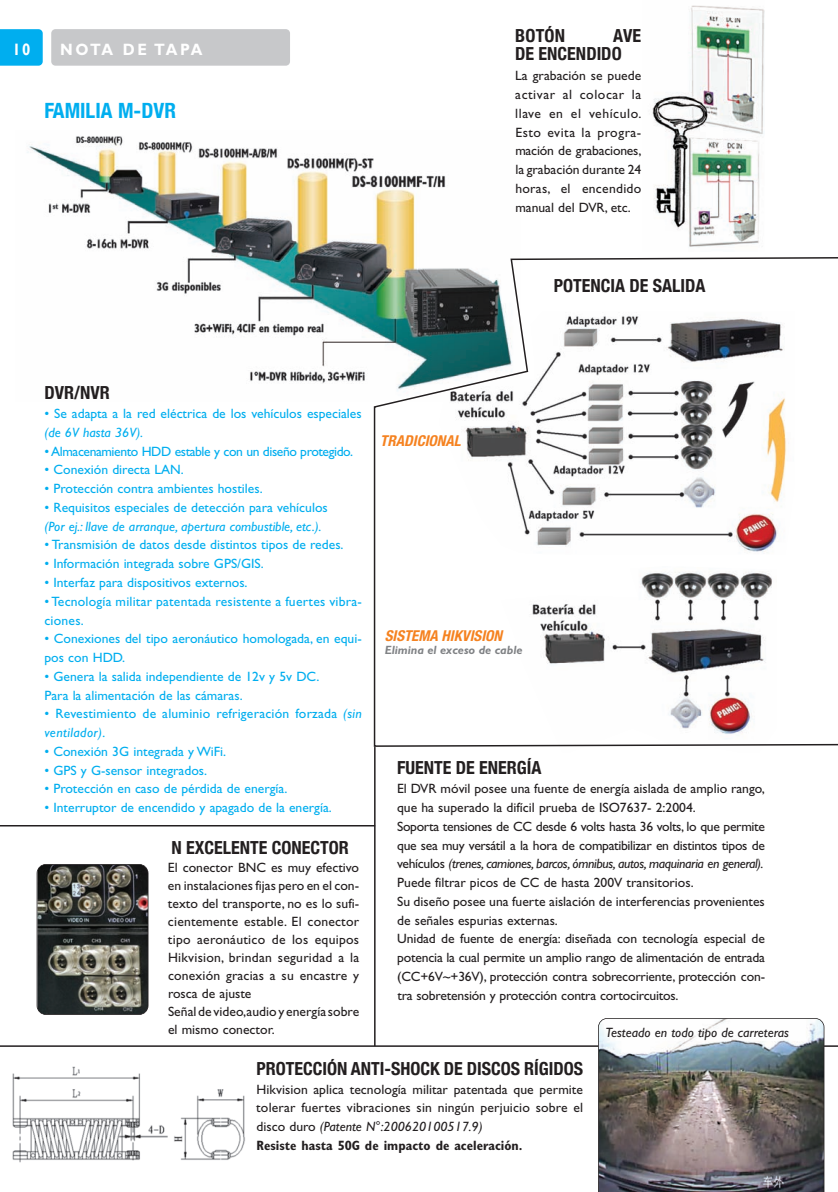
<style>
.page{position:relative;width:838px;height:1192px;background:#fff}
.page>*{position:absolute;margin:0;border:0;box-sizing:border-box;transform-origin:0 0}
.t1{font:700 condensed 21px "Helvetica Neue";color:#00aeef}
.t2{font:700 condensed 18px/18px "Helvetica Neue";color:#231f20}
.t3{font:700 16.5px "Gill Sans";letter-spacing:.1em;color:#fff;scale:.91 1}
.t4{font:700 16.5px "Gill Sans";color:#fff;scale:.91 1}
.t5{font:italic 700 condensed 15px "Helvetica Neue";color:#f58220}
.t6{font:13.5px/18.8px "Gill Sans";color:#231f20}
.t7{font:13.5px/18.8px "Gill Sans";color:#00aeef}
.t8{font:italic 13.5px "Gill Sans";color:#00aeef}
.t9{font:13.5px "Gill Sans";letter-spacing:-.03em;color:#00aeef}
.t10{font:italic 13.5px "Gill Sans";color:#231f20}
.t11{font:italic 700 12px "Gill Sans";color:#808285}
.s1{font-style:italic}
.s2{font-weight:700;font-stretch:condensed}
</style>
<div class="page">
<svg style="left:0;top:29px;width:43px;height:37px;background:#06afef"></svg>
<hr style="left:374px;top:747px;width:1px;height:298px;background:#231f20">
<hr style="left:0;top:824px;width:375px;height:2px;background:#231f20">
<img style="left:27px;top:136px;width:419px;height:248px">
<svg style="left:373px;top:257px;width:464px;height:489px"></svg>
<img style="left:439px;top:312px;width:355px;height:242px">
<div style="left:51px;top:29px;width:239px;height:37px;background:#c7c8ca"></div>
<img style="left:37px;top:866px;width:111px;height:148px">
<div style="left:37px;top:863px;width:111px;height:151px;border:2px solid #231f20;border-radius:9px"></div>
<img style="left:652px;top:5px;width:112px;height:242px">
<hr style="left:0;top:1045px;width:837px;height:1px;background:#231f20">
<img style="left:12px;top:1066px;width:233px;height:96px">
<img style="left:598px;top:1018px;width:226px;height:173px">
<p class="t4" style="left:13px;top:40px;width:21px">10</p>
<p class="t3" style="left:60px;top:43px;width:158px">NOTA DE TAPA</p>
<h3 class="t1" style="left:44px;top:98px;width:133px">FAMILIA M-DVR</h3>
<h4 class="t2" style="left:515px;top:27px;width:51px">BOTÓN</h4>
<h4 class="t2" style="left:515px;top:27px;width:127px;text-indent:98px">AVE<br>DE ENCENDIDO</h4>
<p class="t6" style="left:515px;top:68px;width:127px;text-align:justify">La grabación se puede activar al colocar la llave en el vehículo.<br>Esto evita la progra&shy;mación de grabaciones, la grabación durante 24 horas, el encendido manual del DVR, etc.</p>
<h4 class="t2" style="left:553px;top:276px;width:153px">POTENCIA DE SALIDA</h4>
<p class="t2" style="left:44px;top:383px;width:67px">DVR/NVR</p>
<p class="t7" style="left:44px;top:405px;width:319px">• Se adapta a la red eléctrica de los vehículos especiales <span class="s1">(de 6V hasta 36V).</span></p>
<p class="t9" style="left:44px;top:446px;width:310px">• Almacenamiento HDD estable y con un diseño protegido.</p>
<p class="t7" style="left:44px;top:461px;width:141px">• Conexión directa LAN.</p>
<p class="t7" style="left:44px;top:480px;width:220px">• Protección contra ambientes hostiles.</p>
<p class="t7" style="left:44px;top:499px;width:285px">• Requisitos especiales de detección para vehículos</p>
<p class="t8" style="left:44px;top:521px;width:278px">(Por ej.: llave de arranque, apertura combustible, etc.).</p>
<p class="t7" style="left:44px;top:536px;width:300px">• Transmisión de datos desde distintos tipos de redes.</p>
<p class="t7" style="left:44px;top:555px;width:221px">• Información integrada sobre GPS/GIS.</p>
<p class="t7" style="left:44px;top:574px;width:205px">• Interfaz para dispositivos externos.</p>
<p class="t7" style="left:44px;top:593px;width:319px">• Tecnología militar patentada resistente a fuertes vibra&shy;ciones.</p>
<p class="t7" style="left:44px;top:630px;width:319px">• Conexiones del tipo aeronáutico homologada, en equi&shy;pos con HDD.</p>
<p class="t7" style="left:44px;top:668px;width:276px">• Genera la salida independiente de 12v y 5v DC.<br>Para la alimentación de las cámaras.</p>
<p class="t7" style="left:44px;top:705px;width:319px">• Revestimiento de aluminio refrigeración forzada <span class="s1">(sin ventilador).</span></p>
<p class="t7" style="left:44px;top:743px;width:183px">• Conexión 3G integrada y WiFi.</p>
<p class="t7" style="left:44px;top:761px;width:164px">• GPS y G-sensor integrados.</p>
<p class="t7" style="left:44px;top:780px;width:244px">• Protección en caso de pérdida de energía.</p>
<p class="t7" style="left:44px;top:799px;width:289px">• Interruptor de encendido y apagado de la energía.</p>
<p class="t2" style="left:171px;top:837px;width:179px">N EXCELENTE CONECTOR</p>
<p class="t6" style="left:168px;top:859px;width:193px;line-height:18px">El conector BNC es muy efectivo en instalaciones fijas pero en el con&shy;texto del transporte, no es lo sufi&shy;cientemente estable. El conector tipo aeronáutico de los equipos<br>Hikvision, brindan seguridad a la conexión gracias a su encastre y rosca de ajuste<br>Señal de video,audio y energía sobre el mismo conector.</p>
<p class="t5" style="left:380px;top:435px;width:82px">TRADICIONAL</p>
<h5 class="t5" style="left:384px;top:629px;width:119px">SISTEMA HIKVISION</h5>
<p class="t11" style="left:384px;top:645px;width:139px">Elimina el exceso de cable</p>
<h4 class="t2" style="left:397px;top:758px;width:146px">FUENTE DE ENERGÍA</h4>
<p class="t6" style="left:397px;top:780px;width:369px">El DVR móvil posee una fuente de energía aislada de amplio rango, que ha superado la difícil prueba de ISO7637- 2:2004.<br>Soporta tensiones de CC desde 6 volts hasta 36 volts, lo que permite que sea muy versátil a la hora de compatibilizar en distintos tipos de vehículos <span class="s1">(trenes, camiones, barcos, ómnibus, autos, maquinaria en general).<br></span>Puede filtrar picos de CC de hasta 200V transitorios.<br>Su diseño posee una fuerte aislación de interferencias provenientes de señales espurias externas.<br>Unidad de fuente de energía: diseñada con tecnología especial de potencia la cual permite un amplio rango de alimentación de entrada (CC+6V~+36V), protección contra sobrecorriente, protección con&shy;tra sobretensión y protección contra cortocircuitos.</p>
<p class="t10" style="left:605px;top:1026px;width:185px">Testeado en todo tipo de carreteras</p>
<p class="t2" style="left:256px;top:1058px;width:328px">PROTECCIÓN ANTI-SHOCK DE DISCOS RÍGIDOS</p>
<p class="t6" style="left:256px;top:1080px;width:328px">Hikvision aplica tecnología militar patentada que permite tolerar fuertes vibraciones sin ningún perjuicio sobre el disco duro <span class="s1">(Patente N°:200620100517.9)<br></span><span class="s2">Resiste hasta 50G de impacto de aceleración.</span></p>
</div>
